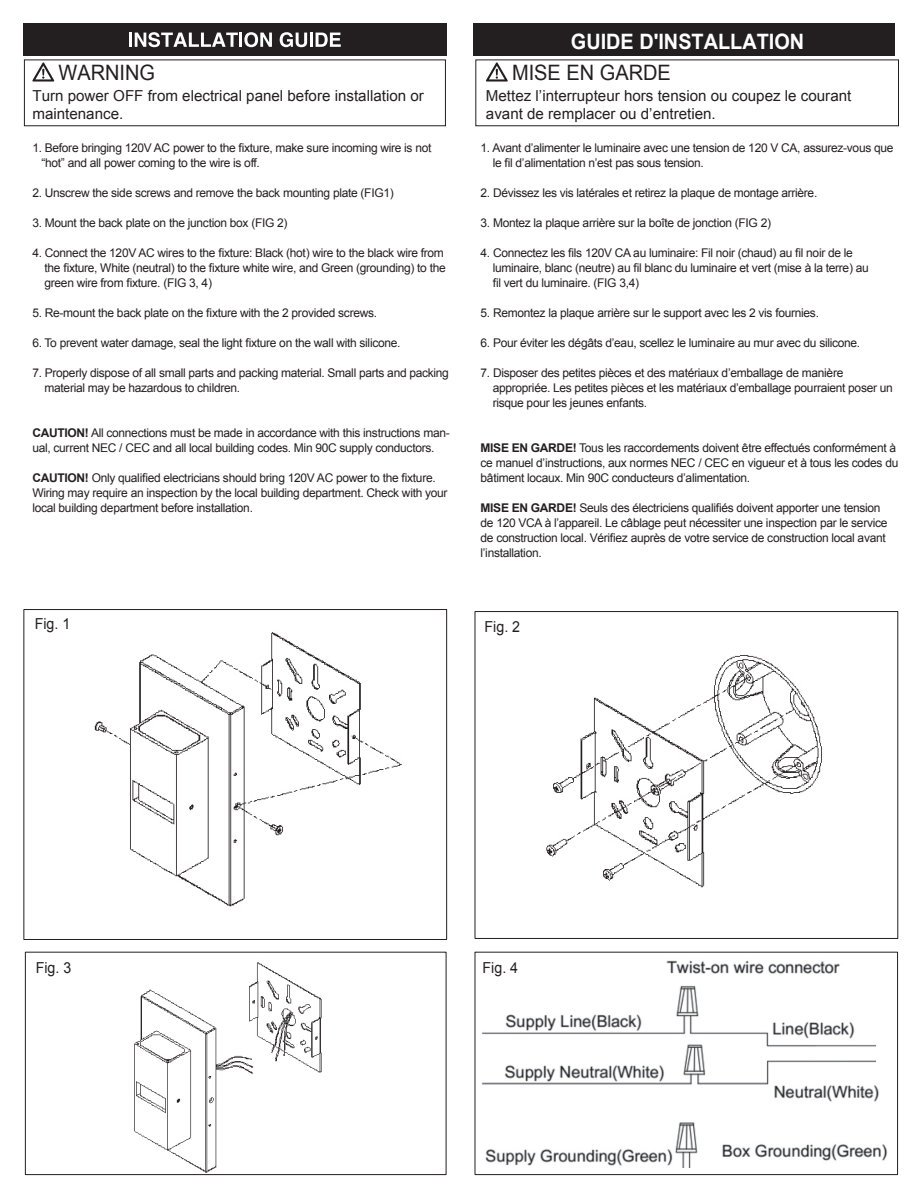
<style>
.page{position:relative;width:918px;height:1188px;background:#fff}
.page>*{position:absolute;margin:0;border:0;box-sizing:border-box;transform-origin:0 0}
.t1{font:700 21.15px "Arial";color:#fff;scale:.94 1}
.t2{font:21.15px "Arial";color:#231f20;scale:.94 1}
.t3{font:15.15px/18.1px "Arial";color:#231f20}
.t4{font:15.15px "Arial";color:#231f20;scale:.94 1}
.t5{font:12px/15px "Arial";letter-spacing:-.025em;color:#231f20}
.s1{font-weight:700}
</style>
<div class="page">
<div style="left:23px;top:24px;width:424px;height:32px;background:#231f20"></div>
<hr style="left:129px;top:33px;width:3px;height:14px;background:#fff">
<svg style="left:135px;top:32px;width:103px;height:15px"></svg>
<hr style="left:239px;top:33px;width:3px;height:14px;background:#fff">
<svg style="left:244px;top:32px;width:28px;height:15px"></svg>
<svg style="left:280px;top:32px;width:27px;height:15px"></svg>
<hr style="left:310px;top:33px;width:3px;height:14px;background:#fff">
<svg style="left:316px;top:33px;width:25px;height:14px"></svg>
<div style="left:24px;top:59px;width:422px;height:67px;border:1px solid #231f20"></div>
<svg style="left:32px;top:62px;width:22px;height:20px"></svg>
<div style="left:475px;top:59px;width:424px;height:67px;border:1px solid #231f20"></div>
<svg style="left:486px;top:62px;width:22px;height:20px"></svg>
<div style="left:473px;top:23px;width:422px;height:33px;background:#231f20"></div>
<div style="left:25px;top:952px;width:421px;height:223px;border:1px solid #231f20"></div>
<div style="left:475px;top:611px;width:423px;height:328px;border:1px solid #231f20"></div>
<div style="left:23px;top:609px;width:424px;height:331px;border:1px solid #231f20"></div>
<div style="left:475px;top:952px;width:423px;height:223px;border:1px solid #231f20"></div>
<img style="left:94px;top:632px;width:308px;height:275px">
<img style="left:546px;top:655px;width:276px;height:233px">
<img style="left:134px;top:962px;width:188px;height:211px">
<img style="left:481px;top:953px;width:408px;height:215px">
<h1 class="t1" style="left:571px;top:27px;width:250px">GUIDE D'INSTALLATION</h1>
<h1 class="t2" style="left:58px;top:59px;width:104px">WARNING</h1>
<h1 class="t2" style="left:512px;top:59px;width:171px">MISE EN GARDE</h1>
<p class="t3" style="left:32px;top:87px;width:393px">Turn power OFF from electrical panel before installation or maintenance.</p>
<p class="t3" style="left:486px;top:87px;width:367px">Mettez l’interrupteur hors tension ou coupez le courant avant de remplacer ou d’entretien.</p>
<p class="t5" style="left:42px;top:140px;width:391px;text-indent:-9px">1. Before bringing 120V AC power to the fixture, make sure incoming wire is not “hot” and all power coming to the wire is off.</p>
<p class="t5" style="left:32px;top:185px;width:363px">2. Unscrew the side screws and remove the back mounting plate (FIG1)</p>
<p class="t5" style="left:32px;top:215px;width:257px">3. Mount the back plate on the junction box (FIG 2)</p>
<p class="t5" style="left:45px;top:245px;width:403px;text-indent:-12px">4. Connect the 120V AC wires to the fixture: Black (hot) wire to the black wire from the fixture, White (neutral) to the fixture white wire, and Green (grounding) to the green wire from fixture. (FIG 3, 4)</p>
<p class="t5" style="left:32px;top:305px;width:346px">5. Re-mount the back plate on the fixture with the 2 provided screws.</p>
<p class="t5" style="left:32px;top:335px;width:370px">6. To prevent water damage, seal the light fixture on the wall with silicone.</p>
<p class="t5" style="left:45px;top:365px;width:406px;text-indent:-12px">7. Properly dispose of all small parts and packing material. Small parts and packing material may be hazardous to children.</p>
<p class="t5" style="left:32px;top:425px;width:419px"><span class="s1">CAUTION!</span> All connections must be made in accordance with this instructions man&shy;ual, current NEC / CEC and all local building codes. Min 90C supply conductors.</p>
<p class="t5" style="left:32px;top:470px;width:417px"><span class="s1">CAUTION!</span> Only qualified electricians should bring 120V AC power to the fixture.<br>Wiring may require an inspection by the local building department. Check with your local building department before installation.</p>
<p class="t5" style="left:493px;top:140px;width:402px;text-indent:-12px">1. Avant d’alimenter le luminaire avec une tension de 120 V CA, assurez-vous que le fil d’alimentation n’est pas sous tension.</p>
<p class="t5" style="left:481px;top:185px;width:338px">2. Dévissez les vis latérales et retirez la plaque de montage arrière.</p>
<p class="t5" style="left:481px;top:215px;width:292px">3. Montez la plaque arrière sur la boîte de jonction (FIG 2)</p>
<p class="t5" style="left:493px;top:245px;width:378px;text-indent:-12px">4. Connectez les fils 120V CA au luminaire: Fil noir (chaud) au fil noir de le luminaire, blanc (neutre) au fil blanc du luminaire et vert (mise à la terre) au fil vert du luminaire. (FIG 3,4)</p>
<p class="t5" style="left:481px;top:305px;width:340px">5. Remontez la plaque arrière sur le support avec les 2 vis fournies.</p>
<p class="t5" style="left:481px;top:335px;width:381px">6. Pour éviter les dégâts d’eau, scellez le luminaire au mur avec du silicone.</p>
<p class="t5" style="left:493px;top:365px;width:402px;text-indent:-12px">7. Disposer des petites pièces et des matériaux d’emballage de manière appropriée. Les petites pièces et les matériaux d’emballage pourraient poser un risque pour les jeunes enfants.</p>
<p class="t5" style="left:481px;top:440px;width:419px"><span class="s1">MISE EN GARDE!</span> Tous les raccordements doivent être effectués conformément à ce manuel d’instructions, aux normes NEC / CEC en vigueur et à tous les codes du bâtiment locaux. Min 90C conducteurs d’alimentation.</p>
<p class="t5" style="left:481px;top:500px;width:408px"><span class="s1">MISE EN GARDE!</span> Seuls des électriciens qualifiés doivent apporter une tension de 120 VCA à l’appareil. Le câblage peut nécessiter une inspection par le service de construction local. Vérifiez auprès de votre service de construction local avant l’installation.</p>
<p class="t4" style="left:35px;top:614px;width:39px">Fig. 1</p>
<p class="t4" style="left:485px;top:617px;width:39px">Fig. 2</p>
<p class="t4" style="left:36px;top:958px;width:39px">Fig. 3</p>
<p class="t4" style="left:483px;top:958px;width:39px">Fig. 4</p>
</div>
